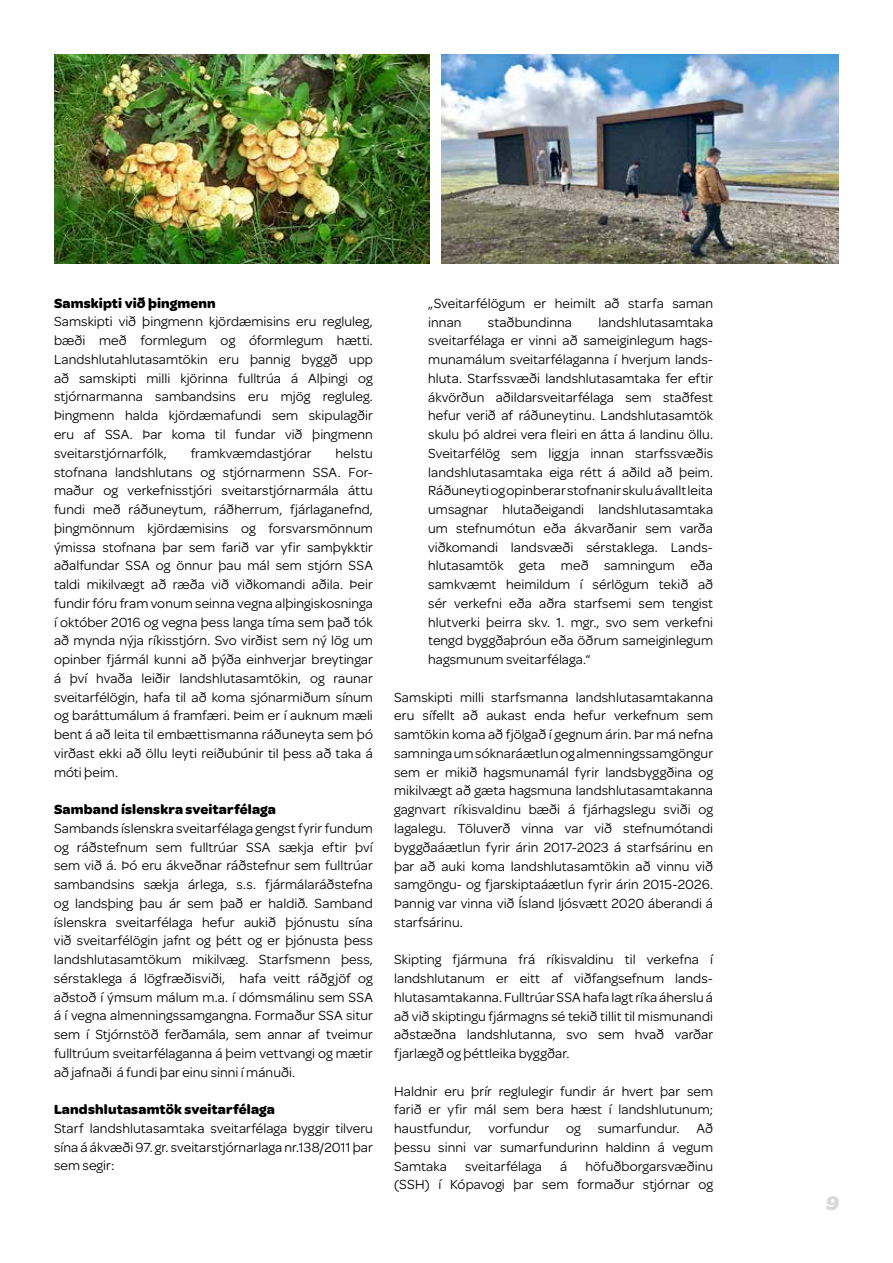
<style>
.page{position:relative;width:893px;height:1263px;background:#fff}
.page>*{position:absolute;margin:0;border:0;box-sizing:border-box;transform-origin:0 0}
.t1{font:italic 700 21px "Omnes";color:#d8d9d9}
.t2{font:14.1px/18.8px "Omnes";letter-spacing:.005em;color:#000;text-align:justify}
.t3{font:700 14.1px "Omnes";letter-spacing:.01em;color:#000}
</style>
<div class="page">
<img style="left:54px;top:54px;width:375px;height:209px">
<img style="left:442px;top:54px;width:397px;height:209px">
<p class="t3" style="left:54px;top:293px;width:163px">Samskipti við þingmenn</p>
<p class="t2" style="left:54px;top:312px;width:320px">Samskipti við þingmenn kjördæmisins eru regluleg, bæði með formlegum og óformlegum hætti.<br>Landshlutahlutasamtökin eru þannig byggð upp að samskipti milli kjörinna fulltrúa á Alþingi og stjórnarmanna sambandsins eru mjög regluleg.<br>Þingmenn halda kjördæmafundi sem skipulagðir eru af SSA. Þar koma til fundar við þingmenn sveitarstjórnarfólk,</p>
<p class="t2" style="left:191px;top:443px;width:123px">framkvæmdastjórar</p>
<p class="t2" style="left:54px;top:443px;width:320px;text-indent:281px">helstu stofnana landshlutans og stjórnarmenn SSA. For&shy;maður og verkefnisstjóri sveitarstjórnarmála áttu fundi með ráðuneytum, ráðherrum, fjárlaganefnd, þingmönnum kjördæmisins og forsvarsmönnum ýmissa stofnana þar sem farið var yfir samþykktir aðalfundar SSA og önnur þau mál sem stjórn SSA taldi mikilvægt að ræða við viðkomandi aðila. Þeir fundir fóru fram vonum seinna vegna alþingiskosninga í október 2016 og vegna þess langa tíma sem það tók að mynda nýja ríkisstjórn. Svo virðist sem ný lög um opinber fjármál kunni að þýða einhverjar breytingar á því hvaða leiðir landshlutasamtökin, og raunar sveitarfélögin, hafa til að koma sjónarmiðum sínum og baráttumálum á framfæri. Þeim er í auknum mæli bent á að leita til embættismanna ráðuneyta sem þó virðast ekki að öllu leyti reiðubúnir til þess að taka á móti þeim.</p>
<p class="t3" style="left:54px;top:799px;width:224px">Samband íslenskra sveitarfélaga</p>
<p class="t2" style="left:54px;top:818px;width:320px">Sambands íslenskra sveitarfélaga gengst fyrir fundum og ráðstefnum sem fulltrúar SSA sækja eftir því sem við á. Þó eru ákveðnar ráðstefnur sem fulltrúar sambandsins sækja árlega, s.s. fjármálaráðstefna og landsþing þau ár sem það er haldið. Samband íslenskra sveitarfélaga hefur aukið þjónustu sína við sveitarfélögin jafnt og þétt og er þjónusta þess landshlutasamtökum mikilvæg. Starfsmenn þess, sérstaklega á lögfræðisviði, hafa veitt ráðgjöf og aðstoð í ýmsum málum m.a. í dómsmálinu sem SSA á í vegna almenningssamgangna. Formaður SSA situr sem í Stjórnstöð ferðamála, sem annar af tveimur fulltrúum sveitarfélaganna á þeim vettvangi og mætir að jafnaði á fundi þar einu sinni í mánuði.</p>
<p class="t3" style="left:54px;top:1099px;width:222px">Landshlutasamtök sveitarfélaga</p>
<p class="t2" style="left:54px;top:1118px;width:320px">Starf landshlutasamtaka sveitarfélaga byggir tilveru sína á ákvæði 97. gr. sveitarstjórnarlaga nr.138/2011 þar sem segir:</p>
<p class="t2" style="left:428px;top:293px;width:286px">„Sveitarfélögum er heimilt að starfa saman innan</p>
<p class="t2" style="left:488px;top:312px;width:86px">staðbundinna</p>
<p class="t2" style="left:428px;top:312px;width:286px;text-indent:170px">landshlutasamtaka sveitarfélaga er vinni að sameiginlegum hags&shy;munamálum sveitarfélaganna í hverjum lands&shy;hluta. Starfssvæði landshlutasamtaka fer eftir ákvörðun aðildarsveitarfélaga sem staðfest hefur verið af ráðuneytinu. Landshlutasamtök skulu þó aldrei vera fleiri en átta á landinu öllu.<br>Sveitarfélög sem liggja innan starfssvæðis landshlutasamtaka eiga rétt á aðild að þeim.<br>Ráðuneyti og opinberar stofnanir skulu ávallt leita umsagnar hlutaðeigandi landshlutasamtaka um stefnumótun eða ákvarðanir sem varða viðkomandi landsvæði sérstaklega. Lands&shy;hlutasamtök geta með samningum eða samkvæmt heimildum í sérlögum tekið að sér verkefni eða aðra starfsemi sem tengist hlutverki þeirra skv. 1. mgr., svo sem verkefni tengd byggðaþróun eða öðrum sameiginlegum hagsmunum sveitarfélaga.“</p>
<p class="t2" style="left:394px;top:687px;width:320px">Samskipti milli starfsmanna landshlutasamtakanna eru sífellt að aukast enda hefur verkefnum sem samtökin koma að fjölgað í gegnum árin. Þar má nefna samninga um sóknaráætlun og almenningssamgöngur sem er mikið hagsmunamál fyrir landsbyggðina og mikilvægt að gæta hagsmuna landshlutasamtakanna gagnvart ríkisvaldinu bæði á fjárhagslegu sviði og lagalegu. Töluverð vinna var við stefnumótandi byggðaáætlun fyrir árin 2017-2023 á starfsárinu en þar að auki koma landshlutasamtökin að vinnu við samgöngu- og fjarskiptaáætlun fyrir árin 2015-2026.<br>Þannig var vinna við Ísland ljósvætt 2020 áberandi á starfsárinu.</p>
<p class="t2" style="left:394px;top:949px;width:320px">Skipting fjármuna frá ríkisvaldinu til verkefna í landshlutanum er eitt af viðfangsefnum lands&shy;hlutasamtakanna. Fulltrúar SSA hafa lagt ríka áherslu á að við skiptingu fjármagns sé tekið tillit til mismunandi aðstæðna landshlutanna, svo sem hvað varðar fjarlægð og þéttleika byggðar.</p>
<p class="t2" style="left:394px;top:1081px;width:320px">Haldnir eru þrír reglulegir fundir ár hvert þar sem farið er yfir mál sem bera hæst í landshlutunum; haustfundur, vorfundur og sumarfundur.</p>
<p class="t2" style="left:394px;top:1118px;width:320px;text-indent:302px">Að þessu sinni var sumarfundurinn haldinn á vegum Samtaka</p>
<p class="t2" style="left:394px;top:1156px;width:320px;text-align:right">höfuðborgarsvæðinu<br>(SSH) í Kópavogi þar sem formaður stjórnar og</p>
<p class="t2" style="left:465px;top:1156px;width:78px">sveitarfélaga</p>
<p class="t2" style="left:560px;top:1156px;width:9px">á</p>
<h1 class="t1" style="left:826px;top:1188px;width:15px">9</h1>
</div>
